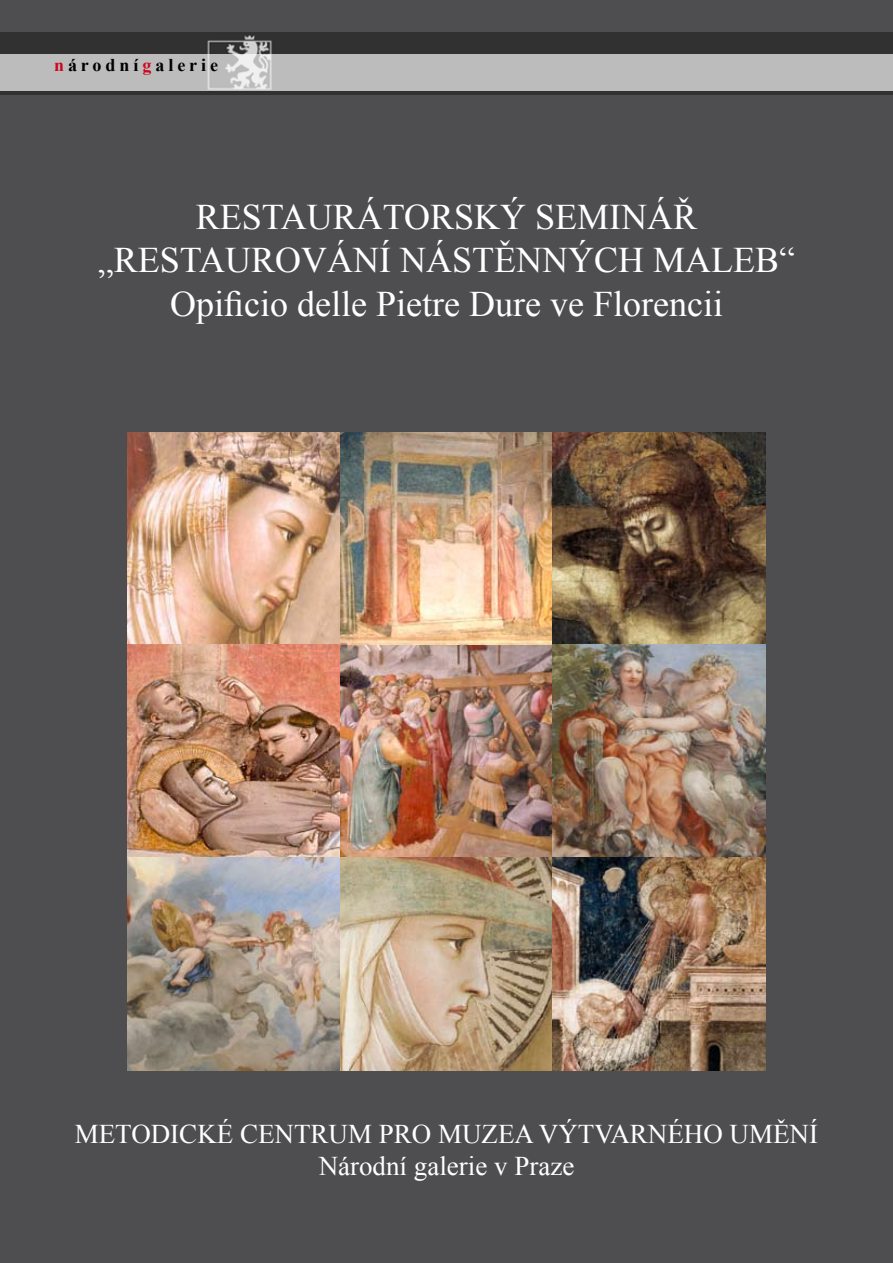
<style>
.page{position:relative;width:893px;height:1263px;background:#4e4e50}
.page>*{position:absolute;margin:0;border:0;box-sizing:border-box;transform-origin:0 0}
.t1{font:36px/43.2px "Times New Roman";color:#fff;text-align:center}
.t2{font:27px/32.4px "Times New Roman";color:#fff;text-align:center}
.t3{font:700 18px "Times New Roman";letter-spacing:.22em;color:#000}
.s1{color:#cd071e}
</style>
<div class="page">
<div style="left:0;top:33px;width:893px;height:62px;background:#313131"></div>
<div style="left:0;top:54px;width:893px;height:36px;background:#bcbcbc"></div>
<img style="left:128px;top:432px;width:637px;height:639px">
<p class="t3" style="left:54px;top:53px;width:166px"><span class="s1">n</span>árodní<span class="s1">g</span>alerie</p>
<p class="t1" style="left:98px;top:195px;width:699px">RESTAURÁTORSKÝ SEMINÁŘ „RESTAUROVÁNÍ NÁSTĚNNÝCH MALEB“<br>Opificio delle Pietre Dure ve Florencii</p>
<p class="t2" style="left:75px;top:1117px;width:745px">METODICKÉ CENTRUM PRO MUZEA VÝTVARNÉHO UMĚNÍ<br>Národní galerie v Praze</p>
</div>
